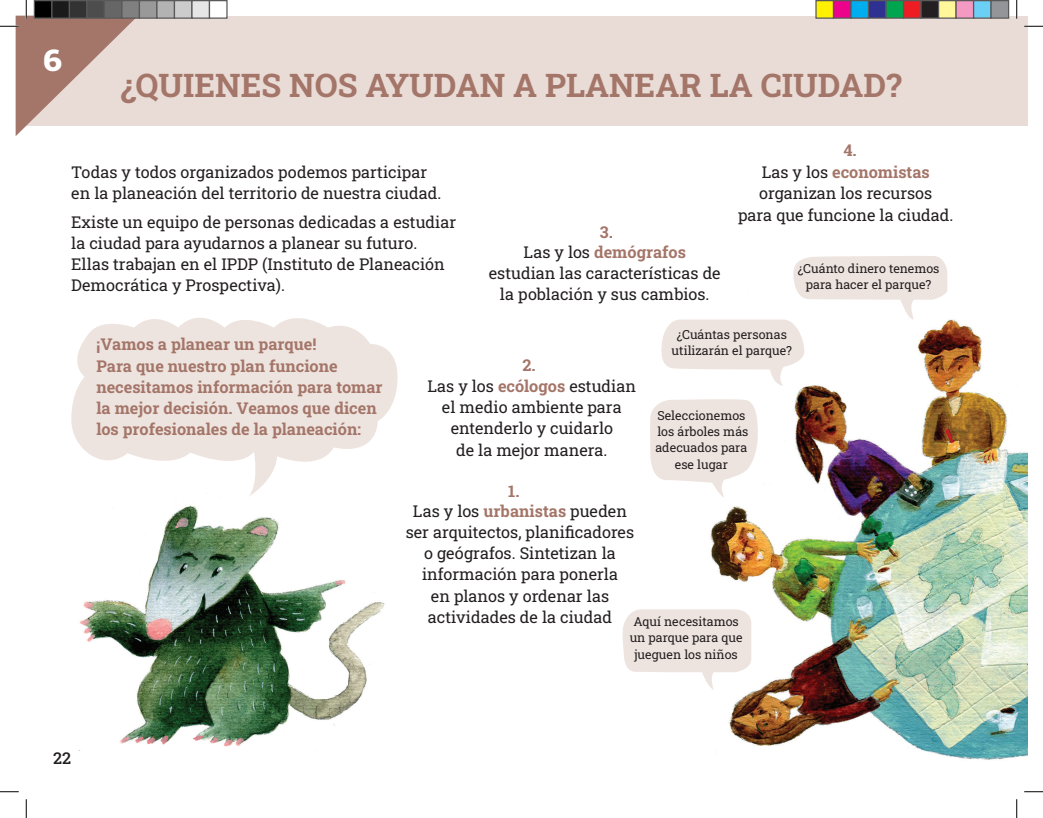
<style>
.page{position:relative;width:1043px;height:818px;background:#fff}
.page>*{position:absolute;margin:0;border:0;box-sizing:border-box;transform-origin:0 0}
.t1{font:700 37.5px "Roboto Slab";color:#fff}
.t2{font:700 32.5px "Roboto Slab";color:#a47569}
.t3{font:16.25px/21.2px "Roboto Slab";color:#231f20}
.t4{font:700 16.25px/21.2px "Roboto Slab";color:#a47569}
.t5{font:500 16.25px "Roboto Slab";color:#231f20}
.t6{font:12.5px/16.2px "Roboto Slab";color:#231f20;text-align:center}
.s1{font-weight:400;color:#231f20}
.s2{font-weight:700;color:#a47569}
</style>
<div class="page">
<div style="left:16px;top:16px;width:1011px;height:110px;background:#e9dbd5"></div>
<img style="left:710px;top:284px;width:317px;height:476px">
<img style="left:80px;top:505px;width:305px;height:242px">
<svg style="left:622px;top:609px;width:129px;height:81px"></svg>
<svg style="left:650px;top:398px;width:107px;height:99px"></svg>
<svg style="left:661px;top:256px;width:286px;height:129px"></svg>
<svg style="left:71px;top:318px;width:326px;height:178px;fill:#eee4df"></svg>
<svg style="left:1024px;top:25px;width:18px;height:2px"></svg>
<svg style="left:0;top:791px;width:19px;height:1px"></svg>
<svg style="left:1024px;top:791px;width:18px;height:1px"></svg>
<svg style="left:0;top:0;width:135px;height:136px"></svg>
<svg style="left:25px;top:799px;width:2px;height:19px"></svg>
<svg style="left:1016px;top:0;width:1px;height:19px"></svg>
<svg style="left:1016px;top:799px;width:1px;height:19px"></svg>
<div style="left:34px;top:1px;width:18px;height:17px;background:#000"></div>
<div style="left:34px;top:0;width:18px;height:19px;border:1px solid #595959"></div>
<div style="left:52px;top:1px;width:17px;height:17px;background:#1a1a1a"></div>
<div style="left:51px;top:0;width:19px;height:19px;border:1px solid #595959"></div>
<div style="left:69px;top:1px;width:18px;height:17px;background:#333"></div>
<div style="left:69px;top:0;width:19px;height:19px;border:1px solid #595959"></div>
<div style="left:87px;top:1px;width:17px;height:17px;background:#4d4d4d"></div>
<div style="left:86px;top:0;width:19px;height:19px;border:1px solid #595959"></div>
<div style="left:104px;top:1px;width:18px;height:17px;background:#666"></div>
<div style="left:104px;top:0;width:18px;height:19px;border:1px solid #595959"></div>
<div style="left:122px;top:1px;width:17px;height:17px;background:#808080"></div>
<div style="left:121px;top:0;width:19px;height:19px;border:1px solid #595959"></div>
<div style="left:139px;top:1px;width:18px;height:17px;background:#999"></div>
<div style="left:139px;top:0;width:19px;height:19px;border:1px solid #595959"></div>
<div style="left:157px;top:1px;width:17px;height:17px;background:#b3b3b3"></div>
<div style="left:156px;top:0;width:19px;height:19px;border:1px solid #595959"></div>
<div style="left:174px;top:1px;width:18px;height:17px;background:#ccc"></div>
<div style="left:174px;top:0;width:18px;height:19px;border:1px solid #595959"></div>
<div style="left:192px;top:1px;width:17px;height:17px;background:#e6e6e6"></div>
<div style="left:191px;top:0;width:19px;height:19px;border:1px solid #595959"></div>
<div style="left:209px;top:1px;width:18px;height:17px;background:#fff"></div>
<div style="left:209px;top:0;width:19px;height:19px;border:1px solid #595959"></div>
<div style="left:816px;top:1px;width:17px;height:17px;background:#fff101"></div>
<div style="left:815px;top:0;width:19px;height:19px;border:1px solid #595959"></div>
<div style="left:833px;top:1px;width:18px;height:17px;background:#ed028c"></div>
<div style="left:832px;top:0;width:19px;height:19px;border:1px solid #595959"></div>
<div style="left:851px;top:1px;width:17px;height:17px;background:#00aeef"></div>
<div style="left:850px;top:0;width:19px;height:19px;border:1px solid #595959"></div>
<div style="left:868px;top:1px;width:18px;height:17px;background:#2e3092"></div>
<div style="left:868px;top:0;width:18px;height:19px;border:1px solid #595959"></div>
<div style="left:886px;top:1px;width:17px;height:17px;background:#00a54f"></div>
<div style="left:885px;top:0;width:19px;height:19px;border:1px solid #595959"></div>
<div style="left:903px;top:1px;width:18px;height:17px;background:#ee1d23"></div>
<div style="left:902px;top:0;width:19px;height:19px;border:1px solid #595959"></div>
<div style="left:921px;top:1px;width:17px;height:17px;background:#231f20"></div>
<div style="left:920px;top:0;width:19px;height:19px;border:1px solid #595959"></div>
<div style="left:938px;top:1px;width:18px;height:17px;background:#fff79a"></div>
<div style="left:938px;top:0;width:18px;height:19px;border:1px solid #595959"></div>
<div style="left:956px;top:1px;width:17px;height:17px;background:#f499c2"></div>
<div style="left:955px;top:0;width:19px;height:19px;border:1px solid #595959"></div>
<div style="left:973px;top:1px;width:18px;height:17px;background:#6bcff6"></div>
<div style="left:972px;top:0;width:19px;height:19px;border:1px solid #595959"></div>
<div style="left:991px;top:1px;width:17px;height:17px;background:#939598"></div>
<div style="left:990px;top:0;width:19px;height:19px;border:1px solid #595959"></div>
<p class="t1" style="left:43px;top:32px;width:22px">6</p>
<p class="t2" style="left:120px;top:62px;width:782px">¿QUIENES NOS AYUDAN A PLANEAR LA CIUDAD?</p>
<p class="t3" style="left:71px;top:161px;width:357px">Todas y todos organizados podemos participar</p>
<p class="t3" style="left:71px;top:182px;width:371px">en la planeación del territorio de nuestra ciudad.</p>
<p class="t3" style="left:71px;top:211px;width:386px">Existe un equipo de personas dedicadas a estudiar</p>
<p class="t3" style="left:71px;top:232px;width:347px">la ciudad para ayudarnos a planear su futuro.</p>
<p class="t3" style="left:71px;top:253px;width:375px">Ellas trabajan en el IPDP (Instituto de Planeación<br>Democrática y Prospectiva).</p>
<p class="t4" style="left:600px;top:221px;width:14px">3.</p>
<p class="t4" style="left:523px;top:240px;width:164px"><span class="s1">Las y los</span> demógrafos</p>
<p class="t3" style="left:489px;top:262px;width:233px;text-align:center">estudian las características de la población y sus cambios.</p>
<p class="t4" style="left:843px;top:139px;width:15px">4.</p>
<p class="t4" style="left:761px;top:161px;width:170px"><span class="s1">Las y los</span> economistas</p>
<p class="t3" style="left:759px;top:182px;width:175px">organizan los recursos</p>
<p class="t3" style="left:738px;top:203px;width:217px">para que funcione la ciudad.</p>
<p class="t6" style="left:797px;top:260px;width:143px">¿Cuánto dinero tenemos</p>
<p class="t6" style="left:805px;top:276px;width:127px">para hacer el parque?</p>
<p class="t4" style="left:96px;top:333px;width:221px">¡Vamos a planear un parque!</p>
<p class="t4" style="left:96px;top:355px;width:288px">Para que nuestro plan funcione necesitamos información para tomar la mejor decisión. Veamos que dicen los profesionales de la planeación:</p>
<p class="t4" style="left:522px;top:354px;width:15px">2.</p>
<p class="t3" style="left:427px;top:375px;width:210px">Las y los <span class="s2">ecólogos</span> estudian</p>
<p class="t3" style="left:442px;top:396px;width:181px">el medio ambiente para</p>
<p class="t3" style="left:450px;top:417px;width:164px">entenderlo y cuidarlo</p>
<p class="t3" style="left:456px;top:438px;width:153px">de la mejor manera.</p>
<p class="t4" style="left:508px;top:480px;width:13px">1.</p>
<p class="t6" style="left:671px;top:326px;width:122px">¿Cuántas personas utilizarán el parque?</p>
<p class="t6" style="left:657px;top:406px;width:90px">Seleccionemos</p>
<p class="t6" style="left:657px;top:423px;width:93px">los árboles más</p>
<p class="t6" style="left:655px;top:439px;width:93px">adecuados para</p>
<p class="t6" style="left:675px;top:455px;width:55px">ese lugar</p>
<p class="t3" style="left:413px;top:499px;width:215px">Las y los <span class="s2">urbanistas</span> pueden</p>
<p class="t3" style="left:406px;top:521px;width:230px">ser arquitectos, planificadores</p>
<p class="t3" style="left:424px;top:542px;width:193px">o geógrafos. Sintetizan la</p>
<p class="t3" style="left:422px;top:563px;width:197px">información para ponerla</p>
<p class="t3" style="left:431px;top:584px;width:180px">en planos y ordenar las</p>
<p class="t3" style="left:428px;top:606px;width:186px">actividades de la ciudad</p>
<p class="t6" style="left:633px;top:613px;width:107px">Aquí necesitamos</p>
<p class="t6" style="left:629px;top:629px;width:114px">un parque para que</p>
<p class="t6" style="left:634px;top:645px;width:105px">jueguen los niños</p>
<p class="t5" style="left:53px;top:746px;width:20px">22</p>
</div>
